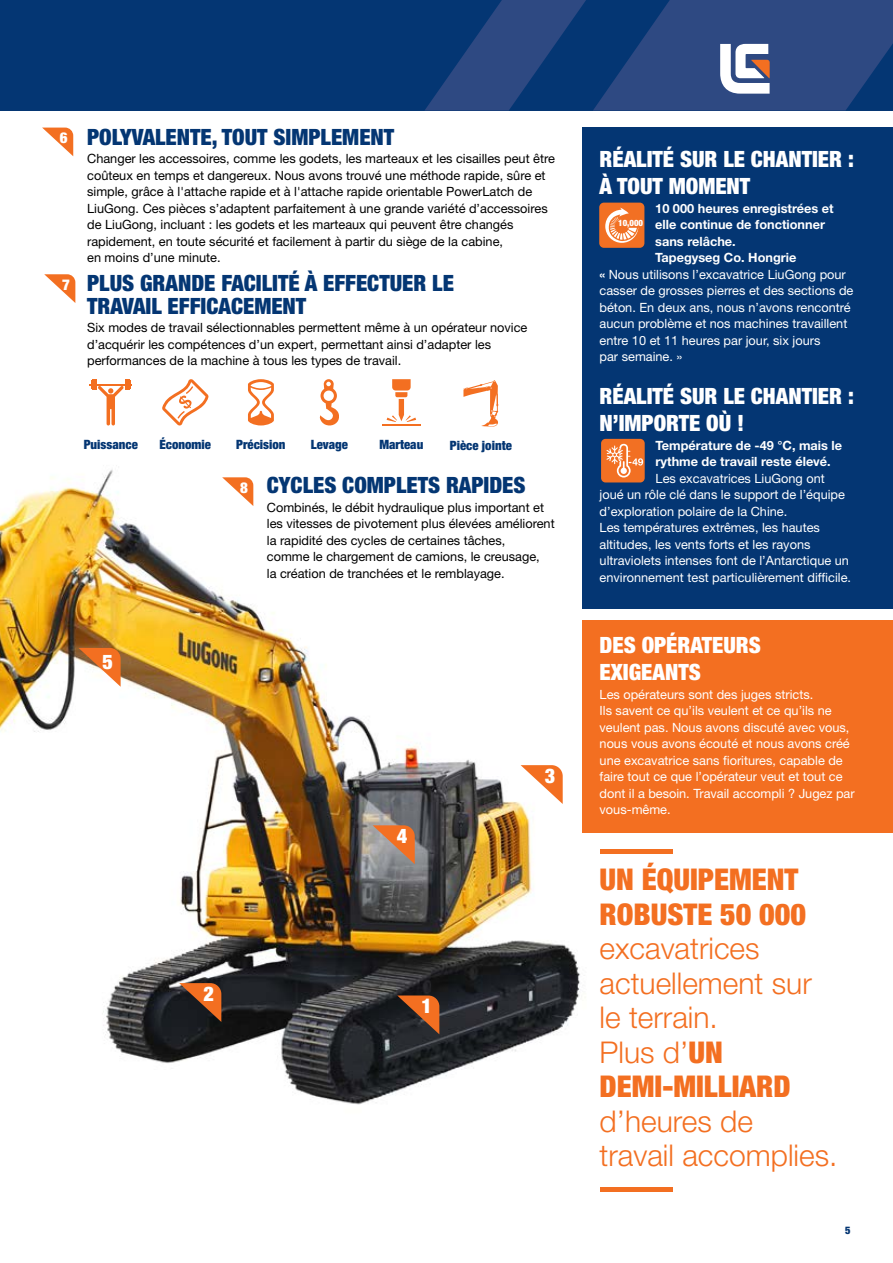
<style>
.page{position:relative;width:893px;height:1263px;background:#fff}
.page>*{position:absolute;margin:0;border:0;box-sizing:border-box;transform-origin:0 0}
.t1{font:300 30px/34.5px "Helvetica Neue LT Pro";color:#f36f21}
.t2{font:900 condensed 30px/34.5px "Helvetica Neue LT Pro";color:#f36f21}
.t3{font:900 condensed 22.5px/22.5px "Helvetica Neue LT Pro";color:#043673}
.t4{font:900 condensed 22.5px/27px "Helvetica Neue LT Pro";color:#fff}
.t5{font:900 condensed 20.25px "Helvetica Neue LT Pro";color:#fff}
.t6{font:900 condensed 15px "Helvetica Neue LT Pro";color:#fff}
.t7{font:900 condensed 12.9px "Helvetica Neue LT Pro";color:#043673}
.t8{font:12.75px/16.5px "Helvetica Neue LT Pro";color:#000}
.t9{font:12.75px/16.5px "Helvetica Neue LT Pro";color:#fff}
.t10{font:700 12.75px/16.5px "Helvetica Neue LT Pro";color:#fff}
.t11{font:900 condensed 10.5px "Helvetica Neue LT Pro";color:#043673}
.t12{font:900 condensed 8.7px "Helvetica Neue LT Pro";color:#fff}
.s1{font-weight:700}
.s2{font-weight:900;font-stretch:condensed}
</style>
<div class="page">
<img style="left:0;top:251px;width:601px;height:941px">
<div style="left:0;top:0;width:893px;height:111px;background:#043673"></div>
<svg style="left:425px;top:0;width:468px;height:111px"></svg>
<svg style="left:397px;top:995px;width:42px;height:39px;background:#854825"></svg>
<svg style="left:179px;top:983px;width:42px;height:39px;background:#814421"></svg>
<svg style="left:521px;top:765px;width:42px;height:39px"></svg>
<svg style="left:373px;top:825px;width:42px;height:39px;background:#c48560"></svg>
<svg style="left:79px;top:648px;width:42px;height:39px"></svg>
<div style="left:583px;top:128px;width:310px;height:481px;background:#043673"></div>
<div style="left:583px;top:620px;width:310px;height:213px;background:#f36f21"></div>
<svg style="left:44px;top:274px;width:31px;height:29px"></svg>
<svg style="left:222px;top:477px;width:31px;height:29px"></svg>
<svg style="left:42px;top:128px;width:31px;height:28px"></svg>
<svg style="left:599px;top:203px;width:45px;height:45px;background:#f0874a"></svg>
<svg style="left:601px;top:439px;width:44px;height:43px;background:#f08546"></svg>
<div style="left:601px;top:1187px;width:72px;height:5px;background:#f36f21"></div>
<div style="left:601px;top:849px;width:72px;height:5px;background:#f36f21"></div>
<hr style="left:382px;top:424px;width:39px;height:1px;background:#f36f21">
<svg style="left:387px;top:379px;width:29px;height:43px"></svg>
<svg style="left:463px;top:380px;width:35px;height:47px"></svg>
<svg style="left:320px;top:379px;width:21px;height:48px"></svg>
<svg style="left:248px;top:379px;width:26px;height:46px"></svg>
<svg style="left:162px;top:379px;width:47px;height:47px"></svg>
<hr style="left:90px;top:384px;width:42px;height:2px;background:#f36f21">
<hr style="left:125px;top:379px;width:4px;height:11px;background:#f36f21">
<div style="left:92px;top:379px;width:5px;height:11px;background:#f36f21"></div>
<svg style="left:91px;top:380px;width:40px;height:45px"></svg>
<p class="t6" style="left:60px;top:129px;width:9px">6</p>
<p class="t6" style="left:62px;top:275px;width:9px">7</p>
<h2 class="t3" style="left:87px;top:125px;width:309px">POLYVALENTE, TOUT SIMPLEMENT</h2>
<p class="t8" style="left:87px;top:150px;width:469px">Changer les accessoires, comme les godets, les marteaux et les cisailles peut être coûteux en temps et dangereux. Nous avons trouvé une méthode rapide, sûre et simple, grâce à l'attache rapide et à l'attache rapide orientable PowerLatch de LiuGong. Ces pièces s’adaptent parfaitement à une grande variété d’accessoires de LiuGong, incluant : les godets et les marteaux qui peuvent être changés rapidement, en toute sécurité et facilement à partir du siège de la cabine,<br>en moins d’une minute.</p>
<h2 class="t3" style="left:87px;top:272px;width:368px">PLUS GRANDE FACILITÉ À EFFECTUER LE<br>TRAVAIL EFFICACEMENT</h2>
<p class="t8" style="left:87px;top:319px;width:442px">Six modes de travail sélectionnables permettent même à un opérateur novice d’acquérir les compétences d’un expert, permettant ainsi d’adapter les performances de la machine à tous les types de travail.</p>
<p class="t7" style="left:84px;top:436px;width:56px">Puissance</p>
<p class="t7" style="left:160px;top:436px;width:53px">Économie</p>
<p class="t7" style="left:236px;top:436px;width:51px">Précision</p>
<p class="t7" style="left:311px;top:436px;width:39px">Levage</p>
<p class="t7" style="left:379px;top:436px;width:45px">Marteau</p>
<p class="t7" style="left:450px;top:437px;width:63px">Pièce jointe</p>
<p class="t6" style="left:240px;top:478px;width:9px">8</p>
<h2 class="t3" style="left:267px;top:474px;width:260px">CYCLES COMPLETS RAPIDES</h2>
<p class="t8" style="left:267px;top:499px;width:289px">Combinés, le débit hydraulique plus important et les vitesses de pivotement plus élevées améliorent la rapidité des cycles de certaines tâches,<br>comme le chargement de camions, le creusage,<br>la création de tranchées et le remblayage.</p>
<h3 class="t5" style="left:103px;top:649px;width:12px">5</h3>
<h3 class="t5" style="left:397px;top:824px;width:12px">4</h3>
<h3 class="t5" style="left:545px;top:764px;width:12px">3</h3>
<h3 class="t5" style="left:203px;top:982px;width:12px">2</h3>
<h3 class="t5" style="left:421px;top:994px;width:12px">1</h3>
<h2 class="t4" style="left:600px;top:145px;width:256px">RÉALITÉ SUR LE CHANTIER :<br>À TOUT MOMENT</h2>
<p class="t10" style="left:655px;top:199px;width:180px">10 000 heures enregistrées et</p>
<p class="t10" style="left:655px;top:216px;width:171px">elle continue de fonctionner</p>
<p class="t10" style="left:655px;top:232px;width:82px">sans relâche.</p>
<p class="t10" style="left:655px;top:249px;width:143px">Tapegyseg Co. Hongrie</p>
<p class="t9" style="left:600px;top:266px;width:248px"><span class="s1">«</span> Nous utilisons l’excavatrice LiuGong pour</p>
<p class="t9" style="left:600px;top:282px;width:255px">casser de grosses pierres et des sections de</p>
<p class="t9" style="left:600px;top:299px;width:253px">béton. En deux ans, nous n’avons rencontré</p>
<p class="t9" style="left:600px;top:315px;width:249px">aucun problème et nos machines travaillent</p>
<p class="t9" style="left:600px;top:332px;width:222px">entre 10 et 11 heures par jour, six jours</p>
<p class="t9" style="left:600px;top:348px;width:84px">par semaine. »</p>
<h2 class="t4" style="left:600px;top:382px;width:256px">RÉALITÉ SUR LE CHANTIER :<br>N’IMPORTE OÙ !</h2>
<p class="t10" style="left:656px;top:436px;width:188px">Température de -49 °C, mais le rythme de travail reste élevé.</p>
<p class="t9" style="left:600px;top:470px;width:253px;text-indent:56px">Les excavatrices LiuGong ont joué un rôle clé dans le support de l’équipe d’exploration polaire de la Chine.<br>Les températures extrêmes, les hautes altitudes, les vents forts et les rayons ultraviolets intenses font de l’Antarctique un environnement test particulièrement difficile.</p>
<p class="t12" style="left:618px;top:218px;width:26px">10,000</p>
<h2 class="t4" style="left:600px;top:631px;width:163px">DES OPÉRATEURS<br>EXIGEANTS</h2>
<p class="t9" style="left:600px;top:685px;width:257px">Les opérateurs sont des juges stricts.<br>Ils savent ce qu’ils veulent et ce qu’ils ne veulent pas. Nous avons discuté avec vous, nous vous avons écouté et nous avons créé une excavatrice sans fioritures, capable de faire tout ce que l’opérateur veut et tout ce dont il a besoin. Travail accompli ? Jugez par vous-même.</p>
<h1 class="t2" style="left:600px;top:862px;width:208px">UN ÉQUIPEMENT<br>ROBUSTE 50 000</h1>
<h1 class="t1" style="left:600px;top:930px;width:214px">excavatrices actuellement sur le terrain.<br>Plus d’<span class="s2">UN<br>DEMI-MILLIARD</span></h1>
<h1 class="t1" style="left:600px;top:1103px;width:239px">d’heures de<br>travail accomplies.</h1>
<p class="t11" style="left:845px;top:1224px;width:7px">5</p>
</div>
